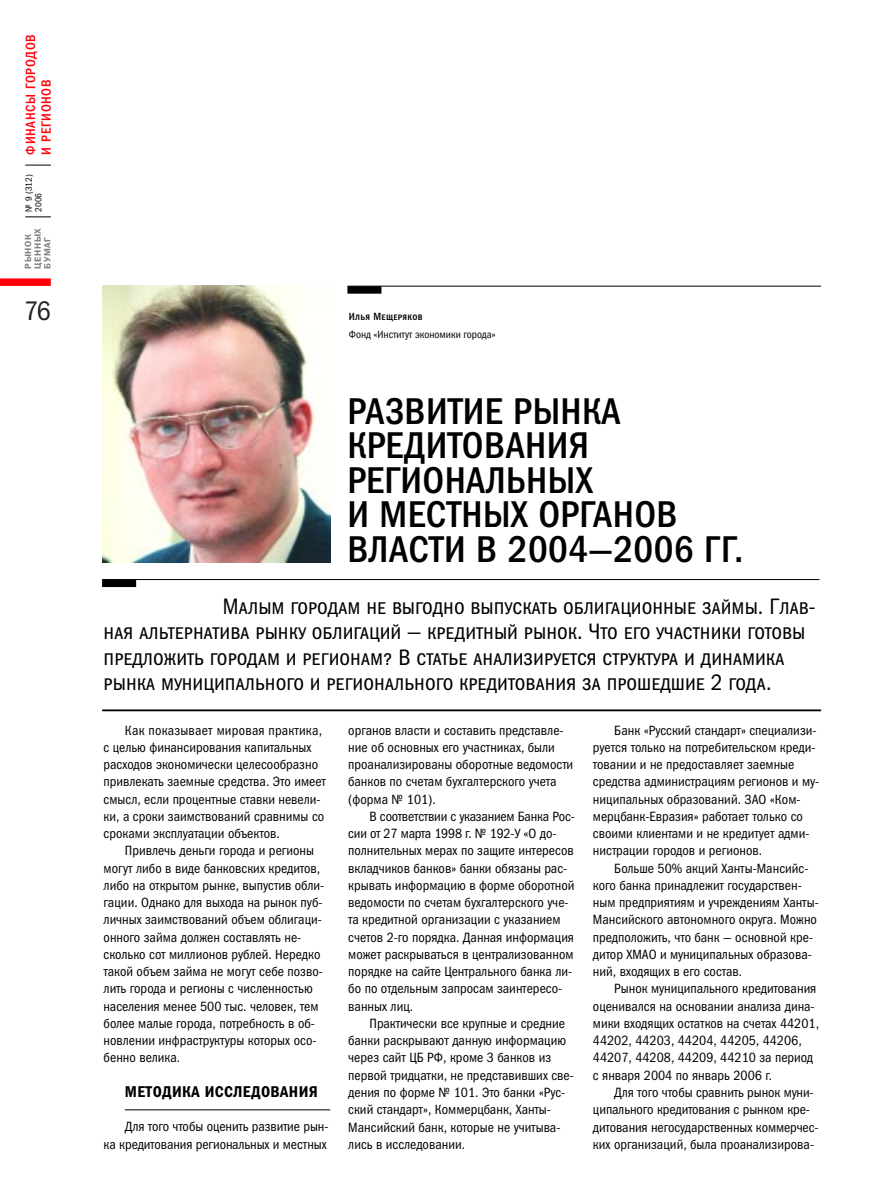
<style>
.page{position:relative;width:872px;height:1199px;background:#fff}
.page>*{position:absolute;margin:0;border:0;box-sizing:border-box;transform-origin:0 0}
.t1{font:37.5px/34.5px "Franklin Gothic Medi Cond C";letter-spacing:.01em;color:#000}
.t2{font:27px "Franklin Gothic Book Cond C";color:#231f1f}
.t3{font:22.5px/25.5px "Franklin Gothic Book Cond SCC";color:#000}
.t4{font:15.75px "Franklin Gothic Demi Cond C";letter-spacing:.025em;color:#000}
.t5{font:13.5px/17.2px "Franklin Gothic Book Cond C";color:#000}
.t6{font:13.5px/15.8px "Franklin Gothic Medi Cond C";letter-spacing:.055em;color:#ff000a}
.t7{font:10.5px "Franklin Gothic Book Cond C";color:#000}
.t8{font:10.5px "Franklin Gothic Medi Cond SCC";letter-spacing:.025em;color:#000}
.t9{font:9px/9.8px "Franklin Gothic Demi C";letter-spacing:.06em;color:#808080}
.t10{font:9px/9.8px "Franklin Gothic Book Cond C";color:#000}
.s1{font-family:"Franklin Gothic Book Cond C"}
</style>
<div class="page">
<div style="left:0;top:278px;width:51px;height:8px;background:#ff000a"></div>
<svg style="left:25px;top:217px;width:26px;height:1px"></svg>
<svg style="left:25px;top:165px;width:26px;height:1px"></svg>
<img style="left:102px;top:286px;width:228px;height:276px">
<hr style="left:125px;top:1109px;width:205px;height:1px;background:#000">
<hr style="left:102px;top:709px;width:719px;height:2px;background:#000">
<div style="left:102px;top:579px;width:34px;height:8px;background:#000"></div>
<hr style="left:102px;top:579px;width:717px;height:1px;background:#000">
<div style="left:347px;top:286px;width:34px;height:8px;background:#000"></div>
<hr style="left:347px;top:286px;width:474px;height:1px;background:#000">
<p class="t6" style="left:24px;top:154px;width:122px;rotate:-90deg">ФИНАНСЫ ГОРОДОВ<br>И РЕГИОНОВ</p>
<p class="t10" style="left:25px;top:212px;width:39px;rotate:-90deg">№ 9 (312)<br>2006</p>
<p class="t9" style="left:24px;top:269px;width:42px;rotate:-90deg">РЫНОК<br>ЦЕННЫХ<br>БУМАГ</p>
<h2 class="t2" style="left:24px;top:301px;width:29px">76</h2>
<p class="t8" style="left:349px;top:311px;width:75px">Илья Мещеряков</p>
<p class="t7" style="left:349px;top:330px;width:148px">Фонд «Институт экономики города»</p>
<h1 class="t1" style="left:347px;top:398px;width:397px">РАЗВИТИЕ РЫНКА<br>КРЕДИТОВАНИЯ<br>РЕГИОНАЛЬНЫХ<br>И МЕСТНЫХ ОРГАНОВ<br>ВЛАСТИ В 2004—2006 ГГ.</h1>
<p class="t3" style="left:104px;top:593px;width:713px;text-indent:119px">Малым городам не выгодно выпускать облигационные займы. Глав&shy;ная альтернатива рынку облигаций — кредитный рынок. Что его участники готовы предложить городам и регионам? В статье анализируется структура и динамика рынка муниципального и регионального кредитования за прошедшие <span class="s1">2</span> года.</p>
<p class="t5" style="left:104px;top:722px;width:224px;text-indent:21px">Как показывает мировая практика, с целью финансирования капитальных расходов экономически целесообразно привлекать заемные средства. Это имеет смысл, если процентные ставки невели&shy;ки, а сроки заимствований сравнимы со сроками эксплуатации объектов.</p>
<p class="t5" style="left:104px;top:843px;width:222px;text-indent:21px">Привлечь деньги города и регионы могут либо в виде банковских кредитов, либо на открытом рынке, выпустив обли&shy;гации. Однако для выхода на рынок пуб&shy;личных заимствований объем облигаци&shy;онного займа должен составлять не&shy;сколько сот миллионов рублей. Нередко такой объем займа не могут себе позво&shy;лить города и регионы с численностью населения менее 500 тыс. человек, тем более малые города, потребность в об&shy;новлении инфраструктуры которых осо&shy;бенно велика.</p>
<p class="t4" style="left:125px;top:1085px;width:194px">МЕТОДИКА ИССЛЕДОВАНИЯ</p>
<p class="t5" style="left:104px;top:1119px;width:226px;text-align:right">Для того чтобы оценить развитие рын-<br>ка кредитования региональных и местных</p>
<p class="t5" style="left:348px;top:722px;width:226px">органов власти и составить представле&shy;ние об основных его участниках, были проанализированы оборотные ведомости банков по счетам бухгалтерского учета (форма № 101).</p>
<p class="t5" style="left:348px;top:809px;width:228px;text-indent:21px">В соответствии с указанием Банка Рос&shy;сии от 27 марта 1998 г. № 192-У «О до&shy;полнительных мерах по защите интересов вкладчиков банков» банки обязаны рас&shy;крывать информацию в форме оборотной ведомости по счетам бухгалтерского уче&shy;та кредитной организации с указанием счетов 2-го порядка. Данная информация может раскрываться в централизованном порядке на сайте Центрального банка ли&shy;бо по отдельным запросам заинтересо&shy;ванных лиц.</p>
<p class="t5" style="left:348px;top:1016px;width:227px;text-indent:21px">Практически все крупные и средние банки раскрывают данную информацию через сайт ЦБ РФ, кроме 3 банков из первой тридцатки, не представивших све&shy;дения по форме № 101. Это банки «Рус&shy;ский стандарт», Коммерцбанк, Ханты-Мансийский банк, которые не учитыва&shy;лись в исследовании.</p>
<p class="t5" style="left:593px;top:722px;width:228px;text-indent:21px">Банк «Русский стандарт» специализи&shy;руется только на потребительском креди&shy;товании и не предоставляет заемные средства администрациям регионов и му&shy;ниципальных образований. ЗАО «Ком&shy;мерцбанк-Евразия» работает только со своими клиентами и не кредитует адми&shy;нистрации городов и регионов.</p>
<p class="t5" style="left:593px;top:860px;width:227px;text-indent:21px">Больше 50% акций Ханты-Мансийс&shy;кого банка принадлежит государствен&shy;ным предприятиям и учреждениям Ханты-Мансийского автономного округа. Можно предположить, что банк — основной кре&shy;дитор ХМАО и муниципальных образова&shy;ний, входящих в его состав.</p>
<p class="t5" style="left:593px;top:981px;width:228px;text-indent:21px">Рынок муниципального кредитования оценивался на основании анализа дина&shy;мики входящих остатков на счетах 44201, 44202, 44203, 44204, 44205, 44206, 44207, 44208, 44209, 44210 за период с января 2004 по январь 2006 г.</p>
<p class="t5" style="left:593px;top:1085px;width:227px;text-indent:21px">Для того чтобы сравнить рынок муни&shy;ципального кредитования с рынком кре&shy;дитования негосударственных коммерчес&shy;ких организаций, была проанализирова-</p>
</div>
